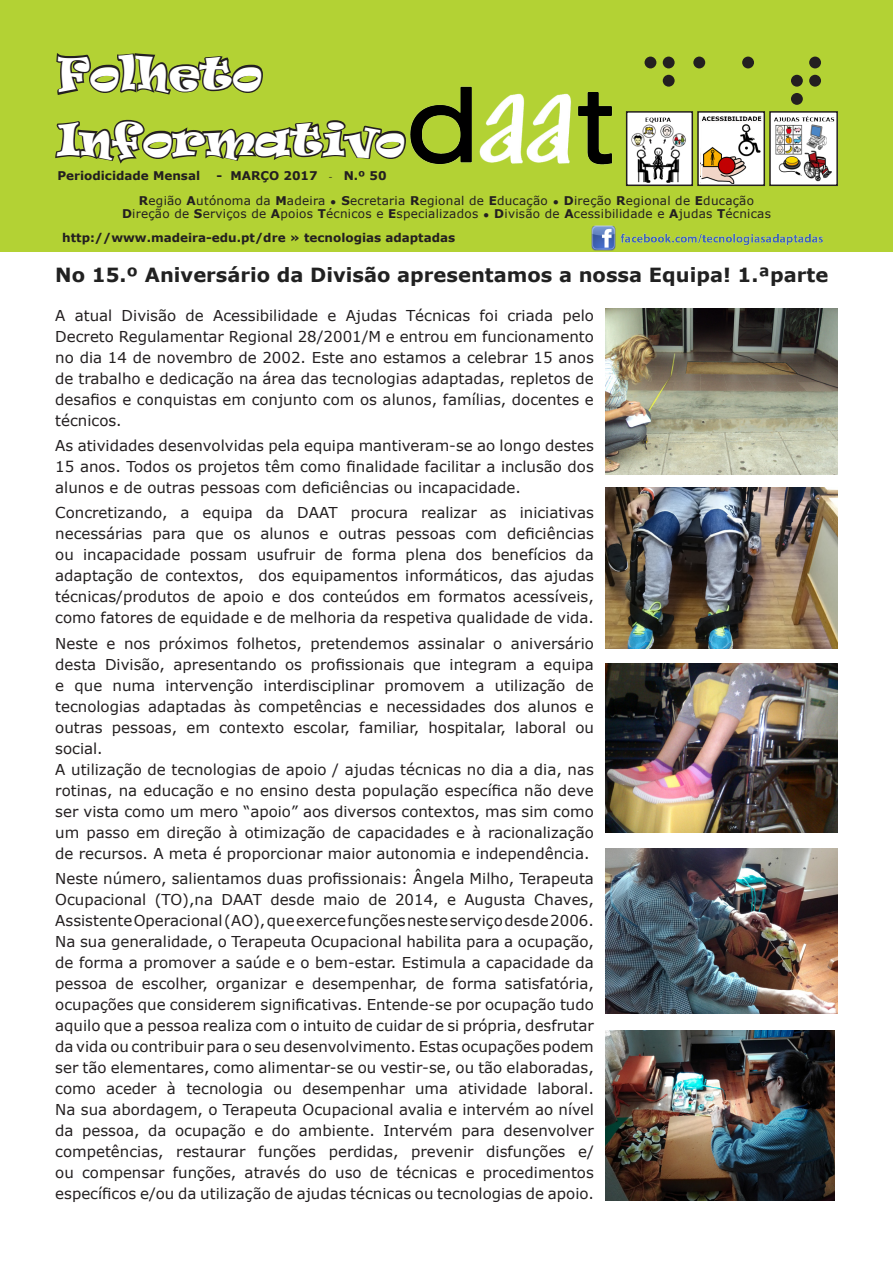
<style>
.page{position:relative;width:893px;height:1263px;background:#fff}
.page>*{position:absolute;margin:0;border:0;box-sizing:border-box;transform-origin:0 0}
.t1{font:67.5px "Braille";color:#231f20}
.t2{font:42px "Ravie";color:#fff}
.Normal__Web{font:700 19.5px "Verdana";color:#212121}
.HTML_Preformatted{font:15px/21px "Verdana";color:#231f20;text-align:justify}
.t3{font:12px "Verdana";letter-spacing:.02em;color:#231f20}
.t4{font:700 12px "Verdana";color:#231f20}
.s1{font-weight:700}
.s2{font-family:"Minion Pro";font-weight:400}
</style>
<div class="page">
<div style="left:0;top:0;width:893px;height:252px;background:#b3d234"></div>
<svg style="left:55px;top:53px;width:350px;height:111px"></svg>
<img style="left:405px;top:86px;width:208px;height:79px">
<div style="left:627px;top:112px;width:65px;height:73px;background:#fff"></div>
<div style="left:626px;top:111px;width:67px;height:75px;border:2px solid #231f20"></div>
<div style="left:769px;top:111px;width:69px;height:75px;border:2px solid #231f20"></div>
<img style="left:697px;top:111px;width:137px;height:75px">
<img style="left:629px;top:111px;width:59px;height:74px">
<img style="left:591px;top:225px;width:232px;height:26px">
<svg style="left:757px;top:115px;width:6px;height:10px"></svg>
<img style="left:701px;top:117px;width:61px;height:6px">
<img style="left:701px;top:123px;width:61px;height:61px">
<img style="left:605px;top:848px;width:233px;height:165px">
<img style="left:605px;top:1030px;width:230px;height:170px">
<img style="left:605px;top:663px;width:233px;height:170px">
<img style="left:605px;top:487px;width:233px;height:162px">
<img style="left:605px;top:308px;width:233px;height:166px">
<p class="t2" style="left:57px;top:45px;width:206px">Folheto</p>
<p class="t2" style="left:57px;top:111px;width:349px">Informativo</p>
<p class="t3" style="left:139px;top:192px;width:617px"><span class="s1">R</span>egião <span class="s1">A</span>utónoma da <span class="s1">M</span>adeira ● <span class="s1">S</span>ecretaria <span class="s1">R</span>egional de <span class="s1">E</span>ducação ● <span class="s1">D</span>ireção <span class="s1">R</span>egional de <span class="s1">E</span>ducação</p>
<p class="t3" style="left:122px;top:206px;width:650px"><span class="s1">D</span>ireção de <span class="s1">S</span>erviços de <span class="s1">A</span>poios <span class="s1">T</span>écnicos e <span class="s1">E</span>specializados ● <span class="s1">D</span>ivisão de <span class="s1">A</span>cessibilidade e <span class="s1">A</span>judas <span class="s1">T</span>écnicas</p>
<p class="t4" style="left:62px;top:229px;width:394px">http://www.madeira-edu.pt/dre » tecnologias adaptadas</p>
<p class="t1" style="left:635px;top:40px;width:197px">daat</p>
<p class="t4" style="left:57px;top:167px;width:144px">Periodicidade Mensal</p>
<p class="t4" style="left:217px;top:167px;width:172px">- MARÇO 2017 <span class="s2">-</span> N.º 50</p>
<p class="Normal__Web" style="left:55px;top:261px;width:774px">No 15.º Aniversário da Divisão apresentamos a nossa Equipa! 1.ªparte</p>
<p class="HTML_Preformatted" style="left:55px;top:305px;width:540px">A atual Divisão de Acessibilidade e Ajudas Técnicas foi criada pelo Decreto Regulamentar Regional 28/2001/M e entrou em funcionamento no dia 14 de novembro de 2002. Este ano estamos a celebrar 15 anos de trabalho e dedicação na área das tecnologias adaptadas, repletos de desafios e conquistas em conjunto com os alunos, famílias, docentes e técnicos.</p>
<p class="HTML_Preformatted" style="left:55px;top:435px;width:540px">As atividades desenvolvidas pela equipa mantiveram-se ao longo destes 15 anos. Todos os projetos têm como finalidade facilitar a inclusão dos alunos e de outras pessoas com deficiências ou incapacidade.</p>
<p class="HTML_Preformatted" style="left:55px;top:502px;width:540px">Concretizando, a equipa da DAAT procura realizar as iniciativas necessárias para que os alunos e outras pessoas com deficiências ou incapacidade possam usufruir de forma plena dos benefícios da adaptação de contextos, dos equipamentos informáticos, das ajudas técnicas/produtos de apoio e dos conteúdos em formatos acessíveis, como fatores de equidade e de melhoria da respetiva qualidade de vida.</p>
<p class="HTML_Preformatted" style="left:55px;top:632px;width:540px">Neste e nos próximos folhetos, pretendemos assinalar o aniversário desta Divisão, apresentando os profissionais que integram a equipa e que numa intervenção interdisciplinar promovem a utilização de tecnologias adaptadas às competências e necessidades dos alunos e outras pessoas, em contexto escolar, familiar, hospitalar, laboral ou social.</p>
<p class="HTML_Preformatted" style="left:55px;top:758px;width:540px">A utilização de tecnologias de apoio / ajudas técnicas no dia a dia, nas rotinas, na educação e no ensino desta população específica não deve ser vista como um mero “apoio” aos diversos contextos, mas sim como um passo em direção à otimização de capacidades e à racionalização de recursos. A meta é proporcionar maior autonomia e independência.</p>
<p class="HTML_Preformatted" style="left:55px;top:868px;width:540px">Neste número, salientamos duas profissionais: Ângela Milho, Terapeuta Ocupacional (TO),na DAAT desde maio de 2014, e Augusta Chaves, Assistente Operacional (AO), que exerce funções neste serviço desde 2006.<br>Na sua generalidade, o Terapeuta Ocupacional habilita para a ocupação, de forma a promover a saúde e o bem-estar. Estimula a capacidade da pessoa de escolher, organizar e desempenhar, de forma satisfatória, ocupações que considerem significativas. Entende-se por ocupação tudo aquilo que a pessoa realiza com o intuito de cuidar de si própria, desfrutar da vida ou contribuir para o seu desenvolvimento. Estas ocupações podem ser tão elementares, como alimentar-se ou vestir-se, ou tão elaboradas, como aceder à tecnologia ou desempenhar uma atividade laboral.<br>Na sua abordagem, o Terapeuta Ocupacional avalia e intervém ao nível da pessoa, da ocupação e do ambiente. Intervém para desenvolver competências, restaurar funções perdidas, prevenir disfunções e/ ou compensar funções, através do uso de técnicas e procedimentos específicos e/ou da utilização de ajudas técnicas ou tecnologias de apoio.</p>
</div>
